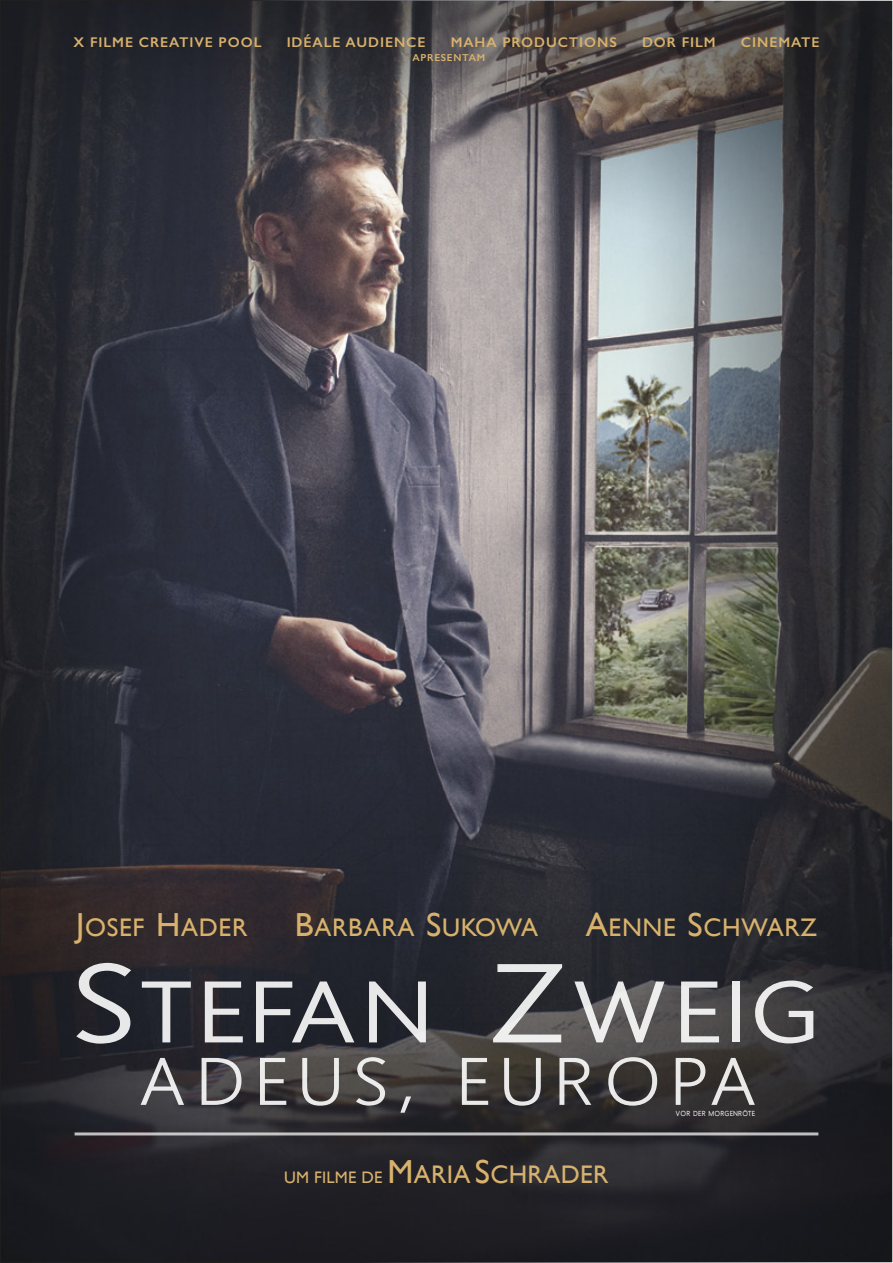
<style>
.page{position:relative;width:893px;height:1263px;background:#fff}
.page>*{position:absolute;margin:0;border:0;box-sizing:border-box;transform-origin:0 0}
.t1{font:500 87px "Homizio";letter-spacing:.1em;color:#fff;scale:1.22 1}
.t2{font:67.05px "Homizio";letter-spacing:.19em;color:#fff;scale:1.11 1}
.t3{font:25.5px "Gill Sans";letter-spacing:.03em;color:#d8b26d}
.t4{font:600 14.1px "Gill Sans";letter-spacing:.065em;color:#d8b26d}
.t5{font:600 10.05px "Gill Sans";letter-spacing:.07em;color:#d8b26d}
.t6{font:500 7.2px "Homizio";letter-spacing:.1em;color:#fff}
.s1{font-size:33.3px}
.s2{font-size:111.9px}
.s3{font-size:16.65px}
</style>
<div class="page">
<img style="left:2px;top:2px;width:889px;height:1259px">
<div style="left:65px;top:1122px;width:762px;height:23px;background:#231f20;opacity:.75"></div>
<hr style="left:75px;top:1132px;width:743px;height:3px;background:#fff">
<p class="t4" style="left:73px;top:34px;width:189px">X FILME CREATIVE POOL</p>
<p class="t4" style="left:287px;top:34px;width:140px">IDÉALE AUDIENCE</p>
<p class="t4" style="left:451px;top:34px;width:168px">MAHA PRODUCTIONS</p>
<p class="t4" style="left:642px;top:34px;width:75px">DOR FILM</p>
<p class="t4" style="left:741px;top:34px;width:80px">CINEMATE</p>
<p class="t5" style="left:412px;top:51px;width:74px">APRESENTAM</p>
<p class="t3" style="left:76px;top:912px;width:173px"><span class="s1">J</span>OSEF <span class="s1">H</span>ADER</p>
<p class="t3" style="left:295px;top:912px;width:245px"><span class="s1">B</span>ARBARA <span class="s1">S</span>UKOWA</p>
<p class="t3" style="left:586px;top:912px;width:233px"><span class="s1">A</span>ENNE <span class="s1">S</span>CHWARZ</p>
<h1 class="t1" style="left:76px;top:961px;width:609px"><span class="s2">S</span>TEFAN <span class="s2">Z</span>WEIG</h1>
<h2 class="t2" style="left:140px;top:1042px;width:556px">ADEUS, EUROPA</h2>
<p class="t6" style="left:676px;top:1109px;width:81px">VOR DER MORGENRÖTE</p>
<p class="t3" style="left:284px;top:1159px;width:326px"><span class="s3">UM FILME DE</span> <span class="s1">M</span>ARIA<span class="s1">S</span>CHRADER</p>
</div>
